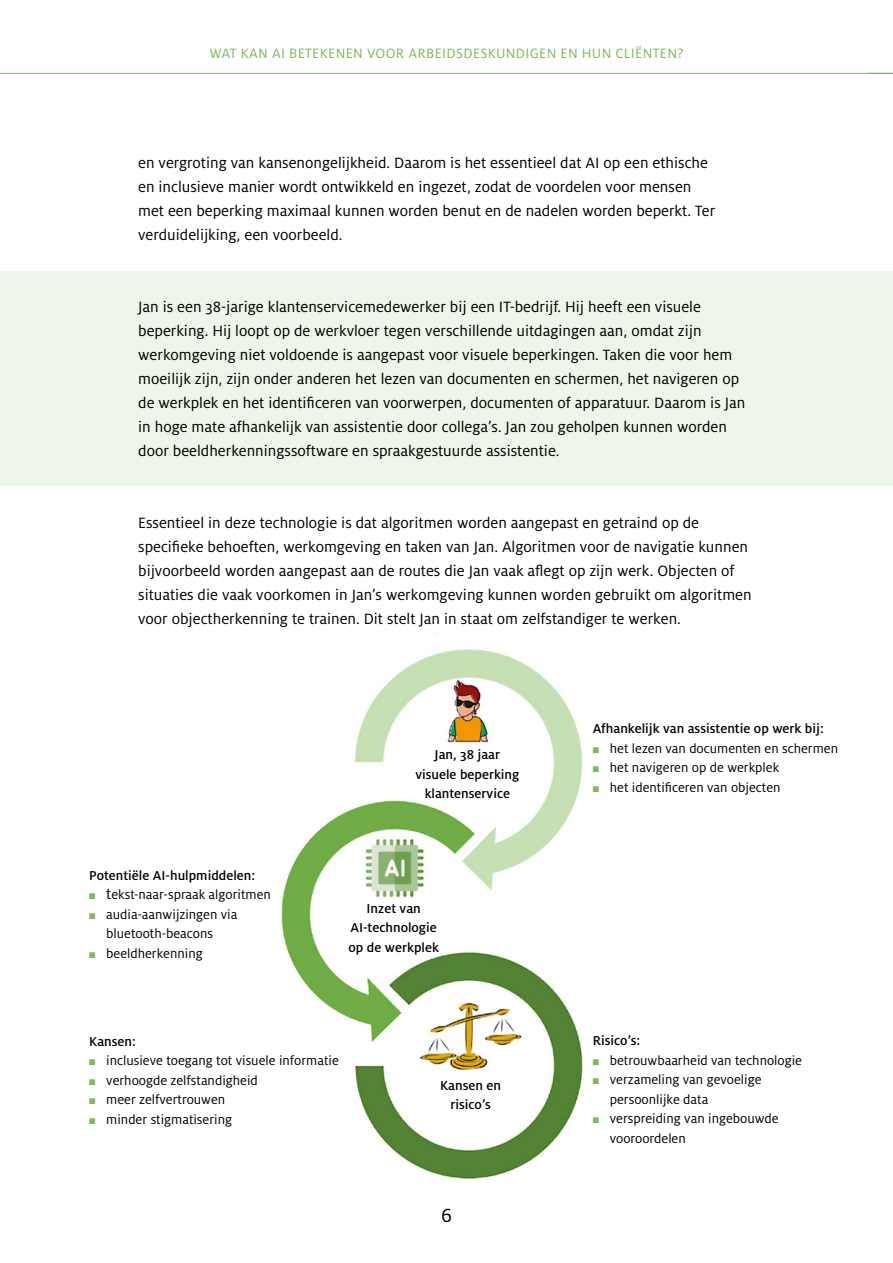
<style>
.page{position:relative;width:893px;height:1263px;background:#fff}
.page>*{position:absolute;margin:0;border:0;box-sizing:border-box;transform-origin:0 0}
.t1{font:21px "Milo OT";color:#000}
.t2{font:16.5px/24px "Milo OT";color:#000}
.t3{font:15px "Milo OT";letter-spacing:.02em;color:#7bbb58}
.t4{font:14.25px/19.5px "Milo OT";color:#000}
.t5{font:500 14.25px/19.5px "Milo OT";color:#000;text-align:center}
.s1{color:#7bbb58}
.s2{font-size:16.5px}
</style>
<div class="page">
<hr style="left:0;top:73px;width:893px;height:1px;background:#7bbb58">
<div style="left:0;top:272px;width:893px;height:214px;background:#eef5e9"></div>
<img style="left:281px;top:649px;width:302px;height:530px">
<p class="t3" style="left:210px;top:45px;width:475px">WAT KAN AI BETEKENEN VOOR ARBEIDSDESKUNDIGEN EN HUN CLIËNTEN?</p>
<p class="t2" style="left:138px;top:151px;width:579px">en vergroting van kansenongelijkheid. Daarom is het essentieel dat AI op een ethische en inclusieve manier wordt ontwikkeld en ingezet, zodat de voordelen voor mensen met een beperking maximaal kunnen worden benut en de nadelen worden beperkt. Ter verduidelijking, een voorbeeld.</p>
<p class="t2" style="left:138px;top:295px;width:609px">Jan is een 38-jarige klantenservicemedewerker bij een IT-bedrijf. Hij heeft een visuele beperking. Hij loopt op de werkvloer tegen verschillende uitdagingen aan, omdat zijn werkomgeving niet voldoende is aangepast voor visuele beperkingen. Taken die voor hem moeilijk zijn, zijn onder anderen het lezen van documenten en schermen, het navigeren op de werkplek en het identificeren van voorwerpen, documenten of apparatuur. Daarom is Jan in hoge mate afhankelijk van assistentie door collega’s. Jan zou geholpen kunnen worden door beeldherkenningssoftware en spraakgestuurde assistentie.</p>
<p class="t2" style="left:138px;top:511px;width:615px">Essentieel in deze technologie is dat algoritmen worden aangepast en getraind op de specifieke behoeften, werkomgeving en taken van Jan. Algoritmen voor de navigatie kunnen bijvoorbeeld worden aangepast aan de routes die Jan vaak aflegt op zijn werk. Objecten of situaties die vaak voorkomen in Jan’s werkomgeving kunnen worden gebruikt om algoritmen voor objectherkenning te trainen. Dit stelt Jan in staat om zelfstandiger te werken.</p>
<p class="t5" style="left:89px;top:866px;width:167px">Potentiële AI-hulpmiddelen:</p>
<p class="t4" style="left:89px;top:885px;width:183px"><span class="s1">■</span> <span class="s2">t</span>ekst-naar-spraak algoritmen</p>
<p class="t4" style="left:89px;top:905px;width:150px;text-align:center"><span class="s1">■</span> audia-aanwijzingen via bluetooth-beacons</p>
<p class="t4" style="left:89px;top:944px;width:115px"><span class="s1">■</span> beeldherkenning</p>
<p class="t5" style="left:415px;top:745px;width:106px">Jan, 38 jaar visuele beperking klantenservice</p>
<p class="t5" style="left:349px;top:898px;width:92px">Inzet van<br>AI-technologie op de werkplek</p>
<p class="t5" style="left:89px;top:1031px;width:48px">Kansen:</p>
<p class="t4" style="left:89px;top:1051px;width:251px"><span class="s1">■</span> inclusieve toegang tot visuele informatie</p>
<p class="t4" style="left:89px;top:1071px;width:170px"><span class="s1">■</span> verhoogde zelfstandigheid</p>
<p class="t4" style="left:89px;top:1090px;width:137px"><span class="s1">■</span> meer zelfvertrouwen</p>
<p class="t4" style="left:89px;top:1110px;width:144px"><span class="s1">■</span> minder stigmatisering</p>
<p class="t5" style="left:440px;top:1076px;width:62px">Kansen en risico’s</p>
<p class="t1" style="left:441px;top:1204px;width:12px">6</p>
<p class="t5" style="left:593px;top:719px;width:232px">Afhankelijk van assistentie op werk bij:</p>
<p class="t4" style="left:593px;top:739px;width:247px"><span class="s1">■</span> het lezen van documenten en schermen</p>
<p class="t4" style="left:593px;top:758px;width:188px"><span class="s1">■</span> het navigeren op de werkplek</p>
<p class="t4" style="left:593px;top:778px;width:189px"><span class="s1">■</span> het identificeren van objecten</p>
<p class="t5" style="left:593px;top:1031px;width:49px">Risico’s:</p>
<p class="t4" style="left:593px;top:1051px;width:211px"><span class="s1">■</span> betrouwbaarheid van technologie</p>
<p class="t4" style="left:610px;top:1070px;width:153px;text-indent:-17px"><span class="s1">■</span> verzameling van gevoelige persoonlijke data</p>
<p class="t4" style="left:610px;top:1109px;width:170px;text-indent:-17px"><span class="s1">■</span> verspreiding van ingebouwde vooroordelen</p>
</div>
